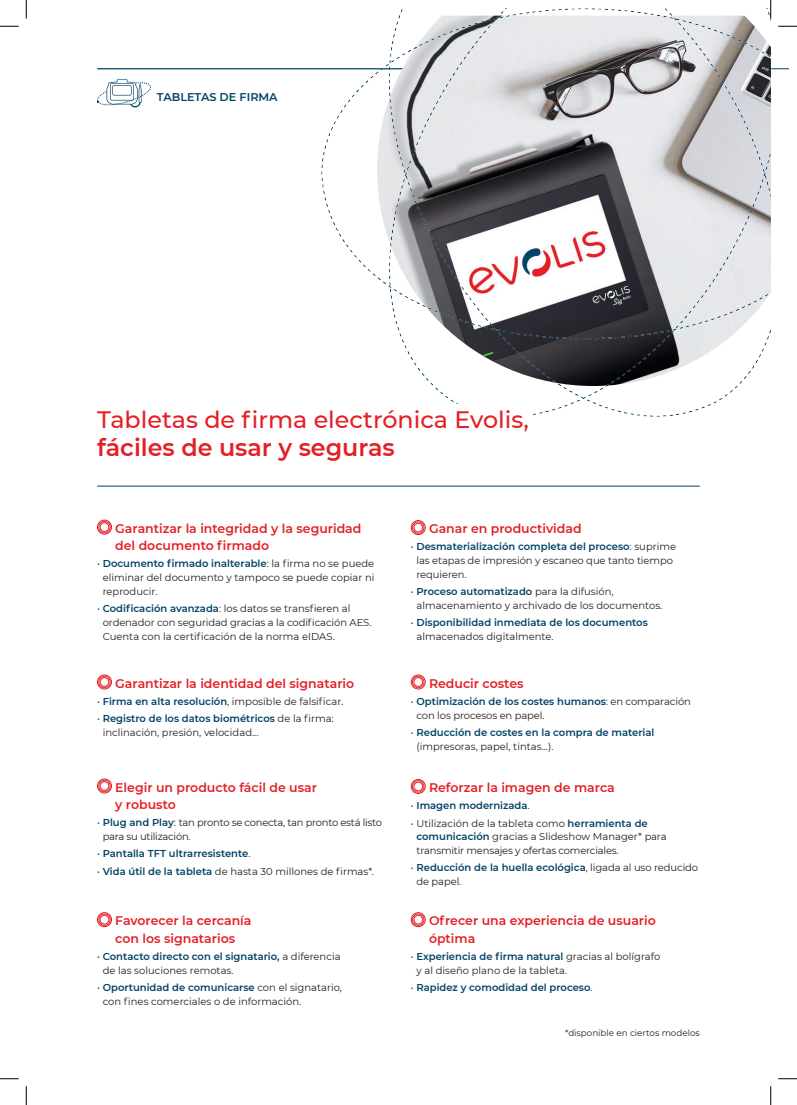
<style>
.page{position:relative;width:797px;height:1105px;background:#fff}
.page>*{position:absolute;margin:0;border:0;box-sizing:border-box;transform-origin:0 0}
.t1{font:500 23.75px "Montserrat";color:#e41f25}
.t2{font:600 23.75px "Montserrat";color:#e41f25}
.t3{font:600 12.5px/17.5px "Montserrat";color:#e41f25}
.t4{font:600 11.25px "Montserrat";color:#024266}
.t5{font:10px/13.8px "Montserrat";color:#231f20}
.t6{font:600 10px/13.8px "Montserrat";color:#024266}
.t7{font:10px/13.8px "Montserrat";letter-spacing:-.025em;color:#231f20}
.t8{font:8.75px "Montserrat";color:#231f20}
.s1{color:#024266}
.s2{font-weight:600;color:#024266}
.s3{font-weight:400}
.s4{font-weight:400;color:#231f20}
</style>
<div class="page">
<hr style="left:97px;top:68px;width:673px;height:1px;background:#024266">
<hr style="left:97px;top:486px;width:602px;height:1px;background:#024266">
<div style="left:97px;top:675px;width:15px;height:14px;border:1px solid #e41f25;border-radius:50%"></div>
<div style="left:98px;top:676px;width:13px;height:12px;border:1px solid #e41f25;border-radius:50%"></div>
<div style="left:100px;top:677px;width:9px;height:10px;border:1px solid #e41f25;border-radius:50%"></div>
<div style="left:411px;top:520px;width:14px;height:15px;border:1px solid #e41f25;border-radius:50%"></div>
<div style="left:412px;top:521px;width:12px;height:13px;border:1px solid #e41f25;border-radius:50%"></div>
<div style="left:413px;top:523px;width:10px;height:9px;border:1px solid #e41f25;border-radius:50%"></div>
<div style="left:97px;top:912px;width:15px;height:15px;border:1px solid #e41f25;border-radius:50%"></div>
<div style="left:98px;top:914px;width:13px;height:12px;border:1px solid #e41f25;border-radius:50%"></div>
<div style="left:100px;top:915px;width:9px;height:9px;border:1px solid #e41f25;border-radius:50%"></div>
<div style="left:97px;top:520px;width:15px;height:14px;border:1px solid #e41f25;border-radius:50%"></div>
<div style="left:98px;top:521px;width:13px;height:12px;border:1px solid #e41f25;border-radius:50%"></div>
<div style="left:100px;top:522px;width:9px;height:10px;border:1px solid #e41f25;border-radius:50%"></div>
<div style="left:411px;top:675px;width:14px;height:14px;border:1px solid #e41f25;border-radius:50%"></div>
<div style="left:412px;top:676px;width:12px;height:12px;border:1px solid #e41f25;border-radius:50%"></div>
<div style="left:413px;top:677px;width:10px;height:10px;border:1px solid #e41f25;border-radius:50%"></div>
<div style="left:411px;top:779px;width:14px;height:15px;border:1px solid #e41f25;border-radius:50%"></div>
<div style="left:412px;top:780px;width:12px;height:12px;border:1px solid #e41f25;border-radius:50%"></div>
<div style="left:413px;top:782px;width:10px;height:9px;border:1px solid #e41f25;border-radius:50%"></div>
<div style="left:411px;top:912px;width:14px;height:15px;border:1px solid #e41f25;border-radius:50%"></div>
<div style="left:412px;top:914px;width:12px;height:12px;border:1px solid #e41f25;border-radius:50%"></div>
<div style="left:413px;top:915px;width:10px;height:9px;border:1px solid #e41f25;border-radius:50%"></div>
<div style="left:97px;top:779px;width:15px;height:14px;border:1px solid #e41f25;border-radius:50%"></div>
<div style="left:98px;top:780px;width:13px;height:12px;border:1px solid #e41f25;border-radius:50%"></div>
<div style="left:100px;top:781px;width:9px;height:10px;border:1px solid #e41f25;border-radius:50%"></div>
<svg style="left:770px;top:68px;width:18px;height:1px"></svg>
<svg style="left:97px;top:79px;width:54px;height:28px"></svg>
<img style="left:321px;top:9px;width:449px;height:408px">
<div style="left:97px;top:404px;width:434px;height:52px;background:#fff"></div>
<svg style="left:0;top:25px;width:19px;height:2px"></svg>
<svg style="left:778px;top:25px;width:19px;height:2px"></svg>
<svg style="left:0;top:1078px;width:19px;height:1px"></svg>
<svg style="left:778px;top:1078px;width:19px;height:1px"></svg>
<svg style="left:25px;top:0;width:2px;height:19px"></svg>
<svg style="left:25px;top:1086px;width:2px;height:19px"></svg>
<svg style="left:770px;top:0;width:1px;height:19px"></svg>
<svg style="left:770px;top:1086px;width:1px;height:19px"></svg>
<p class="t4" style="left:157px;top:89px;width:122px">TABLETAS DE FIRMA</p>
<h1 class="t1" style="left:97px;top:402px;width:433px">Tabletas de firma electrónica Evolis,</h1>
<h1 class="t2" style="left:97px;top:431px;width:299px">fáciles de usar y seguras</h1>
<p class="t3" style="left:115px;top:519px;width:248px">Garantizar la integridad y la seguridad del documento firmado</p>
<p class="t5" style="left:103px;top:557px;width:273px;text-align:justify;text-indent:-6px"><span class="s1">•</span> <span class="s2">Documento firmado inalterable</span>: la firma no se puede eliminar del documento y tampoco se puede copiar ni reproducir.</p>
<p class="t5" style="left:103px;top:601px;width:270px;text-indent:-6px"><span class="s1">•</span> <span class="s2">Codificación avanzada</span>: los datos se transfieren al ordenador con seguridad gracias a la codificación AES.<br>Cuenta con la certificación de la norma eIDAS.</p>
<p class="t3" style="left:115px;top:674px;width:240px">Garantizar la identidad del signatario</p>
<p class="t5" style="left:97px;top:694px;width:248px"><span class="s1">•</span> <span class="s2">Firma en alta resolución</span>, imposible de falsificar.</p>
<p class="t5" style="left:103px;top:711px;width:232px;text-indent:-6px"><span class="s1">•</span> <span class="s2">Registro de los datos biométricos</span> de la firma: inclinación, presión, velocidad...</p>
<p class="t3" style="left:115px;top:778px;width:203px">Elegir un producto fácil de usar y robusto</p>
<p class="t7" style="left:103px;top:815px;width:281px;text-indent:-6px"><span class="s1">•</span> <span class="s2">Plug and Play</span>: tan pronto se conecta, tan pronto está listo para su utilización.</p>
<p class="t6" style="left:97px;top:846px;width:155px"><span class="s3">•</span> Pantalla TFT ultrarresistente<span class="s4">.</span></p>
<p class="t5" style="left:97px;top:864px;width:278px"><span class="s1">•</span> <span class="s2">Vida útil de la tableta</span> de hasta 30 millones de firmas*.</p>
<p class="t3" style="left:115px;top:911px;width:138px">Favorecer la cercanía con los signatarios</p>
<p class="t5" style="left:103px;top:949px;width:239px;text-indent:-6px"><span class="s1">•</span> <span class="s2">Contacto directo con el signatario,</span> a diferencia de las soluciones remotas.</p>
<p class="t5" style="left:103px;top:980px;width:241px;text-indent:-6px"><span class="s1">•</span> <span class="s2">Oportunidad de comunicarse</span> con el signatario, con fines comerciales o de información.</p>
<p class="t3" style="left:429px;top:519px;width:154px">Ganar en productividad</p>
<p class="t5" style="left:416px;top:540px;width:261px;text-indent:-6px"><span class="s1">•</span> <span class="s2">Desmaterialización completa del proceso</span>: suprime las etapas de impresión y escaneo que tanto tiempo requieren.</p>
<p class="t5" style="left:416px;top:584px;width:247px;text-indent:-6px"><span class="s1">•</span> <span class="s2">Proceso automatizado</span> para la difusión, almacenamiento y archivado de los documentos.</p>
<p class="t6" style="left:416px;top:615px;width:233px;text-indent:-6px"><span class="s3">•</span> Disponibilidad inmediata de los documentos <span class="s4">almacenados digitalmente.</span></p>
<p class="t3" style="left:429px;top:674px;width:96px">Reducir costes</p>
<p class="t5" style="left:416px;top:694px;width:276px;text-indent:-6px"><span class="s1">•</span> <span class="s2">Optimización de los costes humanos</span>: en comparación con los procesos en papel.</p>
<p class="t6" style="left:416px;top:725px;width:239px;text-indent:-6px"><span class="s3">•</span> Reducción de costes en la compra de material <span class="s4">(impresoras, papel, tintas...).</span></p>
<p class="t3" style="left:429px;top:778px;width:187px">Reforzar la imagen de marca</p>
<p class="t6" style="left:411px;top:798px;width:120px"><span class="s3">•</span> Imagen modernizada<span class="s4">.</span></p>
<p class="t5" style="left:416px;top:816px;width:252px;text-indent:-6px"><span class="s1">•</span> Utilización de la tableta como <span class="s2">herramienta de comunicación</span> gracias a Slideshow Manager* para transmitir mensajes y ofertas comerciales.</p>
<p class="t6" style="left:416px;top:860px;width:283px;text-indent:-6px"><span class="s3">•</span> Reducción de la huella ecológica<span class="s4">, ligada al uso reducido de papel.</span></p>
<p class="t3" style="left:429px;top:911px;width:228px">Ofrecer una experiencia de usuario óptima</p>
<p class="t5" style="left:416px;top:949px;width:245px;text-indent:-6px"><span class="s1">•</span> <span class="s2">Experiencia de firma natural</span> gracias al bolígrafo y al diseño plano de la tableta.</p>
<p class="t6" style="left:411px;top:980px;width:183px"><span class="s3">•</span> Rapidez y comodidad del proceso<span class="s4">.</span></p>
<p class="t8" style="left:565px;top:1027px;width:136px">*disponible en ciertos modelos</p>
</div>
